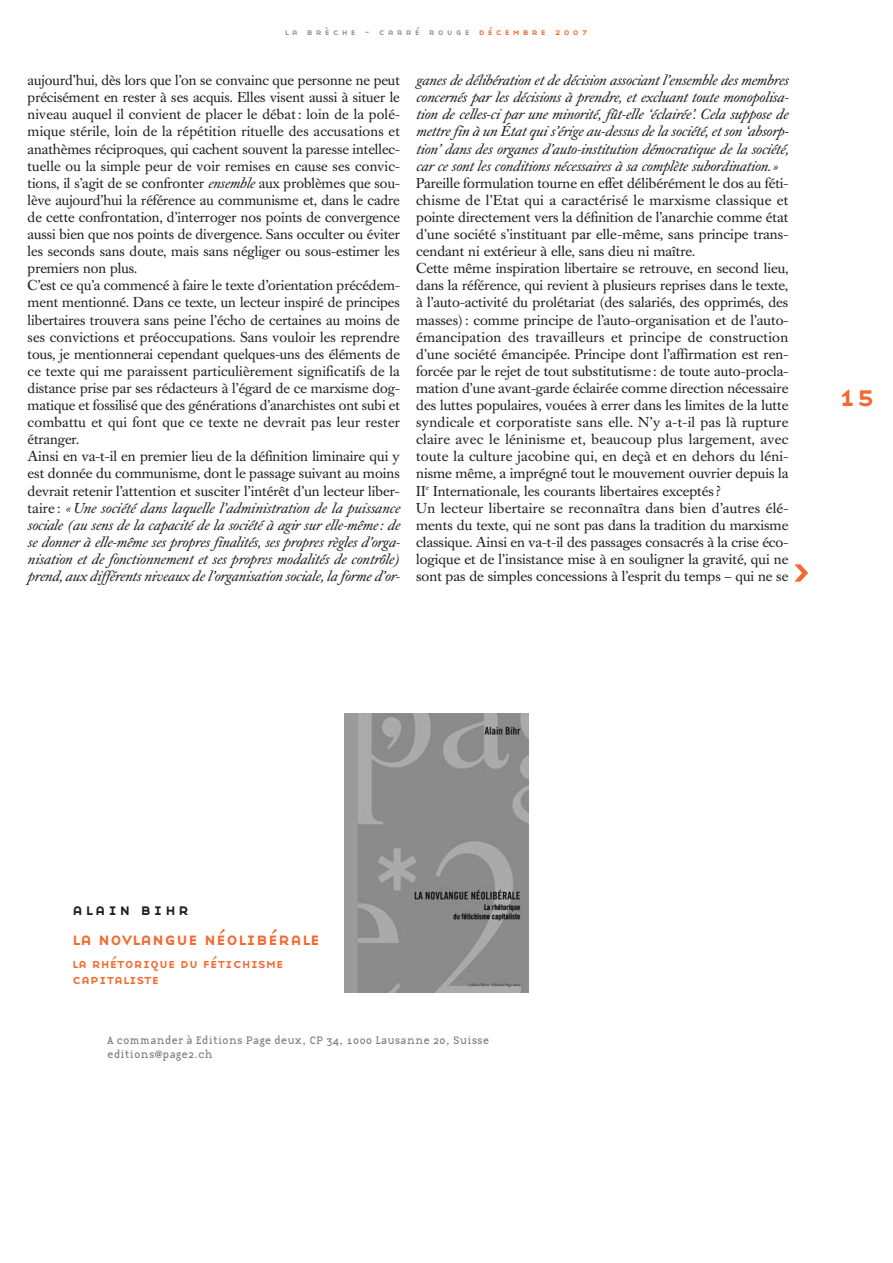
<style>
.page{position:relative;width:893px;height:1263px;background:#fff}
.page>*{position:absolute;margin:0;border:0;box-sizing:border-box;transform-origin:0 0}
.t1{font:30px "Base Nine Small Caps";color:#f26a30}
.t2{font:18px "Base Nine Small Caps";color:#f26a30}
.t3{font:16.5px "Base Nine Small Caps";letter-spacing:.135em;color:#231f20}
.t4{font:14.25px/17.1px "Caslon Book BE";color:#231f20}
.t5{font:13.5px/16.5px "Base Nine Small Caps";color:#f26a30}
.t6{font:11.25px/13.5px "Base Twelve Serif";letter-spacing:-.005em;color:#76787b}
.t7{font:9px "Base Nine Small Caps";letter-spacing:.335em;color:#939598}
.s1{color:#f26a30}
.s2{font-style:italic}
</style>
<div class="page">
<svg style="left:794px;top:564px;width:14px;height:18px"></svg>
<img style="left:345px;top:713px;width:184px;height:279px">
<p class="t7" style="left:285px;top:26px;width:304px">la brèche - carré rouge <span class="s1">décembre 2007</span></p>
<p class="t4" style="left:28px;top:73px;width:374px">aujourd’hui, dès lors que l’on se convainc que personne ne peut précisément en rester à ses acquis. Elles visent aussi à situer le niveau auquel il convient de placer le débat : loin de la polé&shy;mique stérile, loin de la répétition rituelle des accusations et anathèmes réciproques, qui cachent souvent la paresse intellec&shy;tuelle ou la simple peur de voir remises en cause ses convic&shy;tions, il s’agit de se confronter <span class="s2">ensemble</span> aux problèmes que sou&shy;lève aujourd’hui la référence au communisme et, dans le cadre de cette confrontation, d’interroger nos points de convergence aussi bien que nos points de divergence. Sans occulter ou éviter les seconds sans doute, mais sans négliger ou sous-estimer les premiers non plus.<br>C’est ce qu’a commencé à faire le texte d’orientation précédem&shy;ment mentionné. Dans ce texte, un lecteur inspiré de principes libertaires trouvera sans peine l’écho de certaines au moins de ses convictions et préoccupations. Sans vouloir les reprendre tous, je mentionnerai cependant quelques-uns des éléments de ce texte qui me paraissent particulièrement significatifs de la distance prise par ses rédacteurs à l’égard de ce marxisme dog&shy;matique et fossilisé que des générations d’anarchistes ont subi et combattu et qui font que ce texte ne devrait pas leur rester étranger.<br>Ainsi en va-t-il en premier lieu de la définition liminaire qui y est donnée du communisme, dont le passage suivant au moins devrait retenir l’attention et susciter l’intérêt d’un lecteur liber&shy;taire : <span class="s2">« Une société dans laquelle l’administration de la puissance sociale (au sens de la capacité de la société à agir sur elle-même: de se donner à elle-même ses propres finalités, ses propres règles d’orga&shy;nisation et de fonctionnement et ses propres modalités de contrôle) prend, aux différents niveaux de l’organisation sociale, la forme d’or-</span></p>
<p class="t4" style="left:416px;top:73px;width:374px"><span class="s2">ganes de délibération et de décision associant l’ensemble des membres concernés par les décisions à prendre, et excluant toute monopolisa&shy;tion de celles-ci par une minorité, fût-elle ‘éclairée’. Cela suppose de mettre fin à un État qui s’érige au-dessus de la société, et son ‘absorp&shy;tion’ dans des organes d’auto-institution démocratique de la société, car ce sont les conditions nécessaires à sa complète subordination</span>.<span class="s2">» </span>Pareille formulation tourne en effet délibérément le dos au féti&shy;chisme de l’Etat qui a caractérisé le marxisme classique et pointe directement vers la définition de l’anarchie comme état d’une société s’instituant par elle-même, sans principe trans&shy;cendant ni extérieur à elle, sans dieu ni maître.<br>Cette même inspiration libertaire se retrouve, en second lieu, dans la référence, qui revient à plusieurs reprises dans le texte, à l’auto-activité du prolétariat (des salariés, des opprimés, des masses): comme principe de l’auto-organisation et de l’auto&shy;émancipation des travailleurs et principe de construction d’une société émancipée. Principe dont l’affirmation est ren&shy;forcée par le rejet de tout substitutisme: de toute auto-procla&shy;mation d’une avant-garde éclairée comme direction nécessaire des luttes populaires, vouées à errer dans les limites de la lutte syndicale et corporatiste sans elle. N’y a-t-il pas là rupture claire avec le léninisme et, beaucoup plus largement, avec toute la culture jacobine qui, en deçà et en dehors du léni&shy;nisme même, a imprégné tout le mouvement ouvrier depuis la II<sup>e</sup> Inter nationale, les courants libertaires exceptés?<br>Un lecteur libertaire se reconnaîtra dans bien d’autres élé&shy;ments du texte, qui ne sont pas dans la tradition du marxisme classique. Ainsi en va-t-il des passages consacrés à la crise éco&shy;logique et de l’insistance mise à en souligner la gravité, qui ne sont pas de simples concessions à l’esprit du temps – qui ne se</p>
<h1 class="t1" style="left:838px;top:378px;width:40px">15</h1>
<p class="t3" style="left:72px;top:900px;width:118px">alain bihr</p>
<p class="t2" style="left:72px;top:928px;width:249px">la novlangue néolibérale</p>
<p class="t5" style="left:72px;top:955px;width:213px">la rhétorique du fétichisme capitaliste</p>
<p class="t6" style="left:107px;top:1033px;width:384px">A commander à Editions Page deux, CP 34, 1000 Lausanne 20, Suisse editions@page2.ch</p>
</div>
